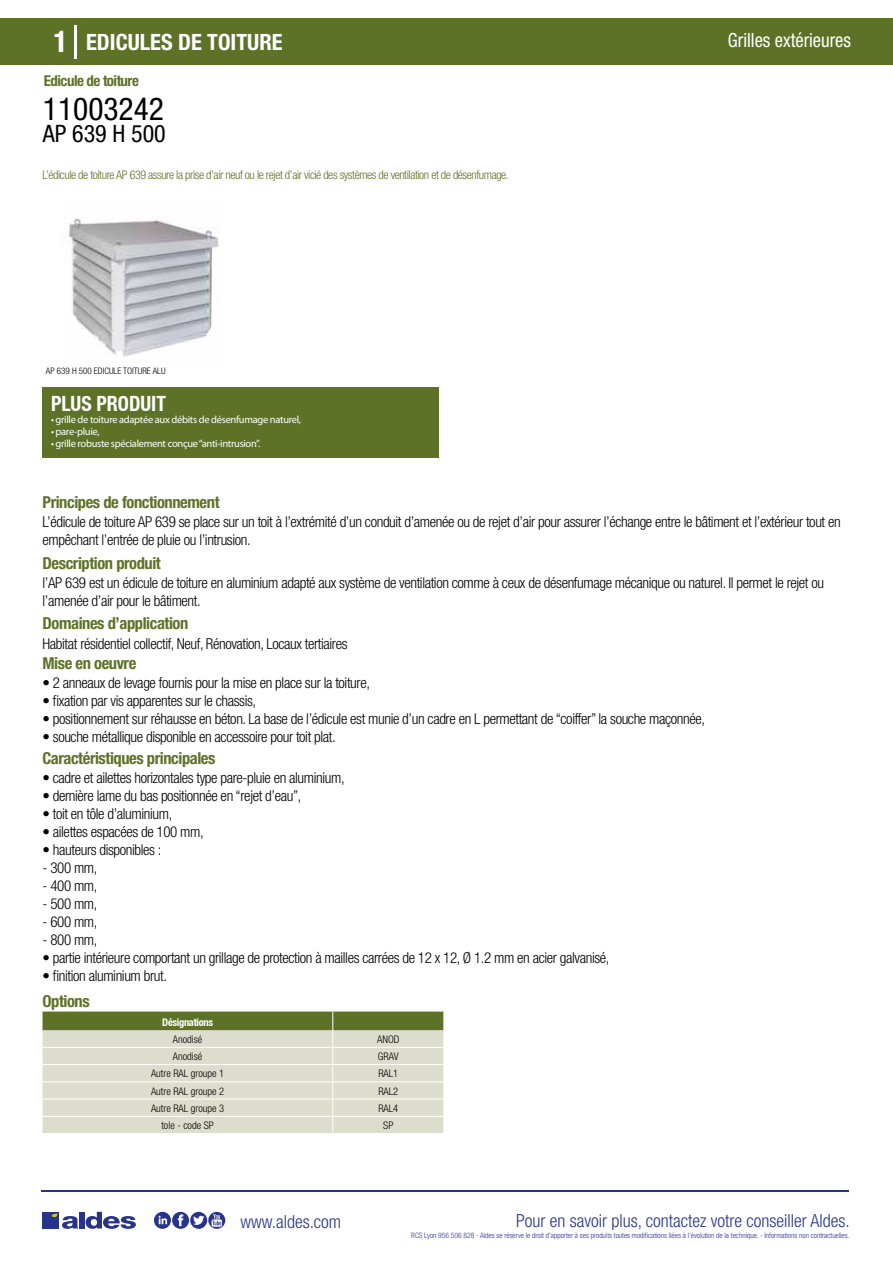
<style>
.page{position:relative;width:893px;height:1263px;background:#fff}
.page>*{position:absolute;margin:0;border:0;box-sizing:border-box;transform-origin:0 0}
.t1{font:condensed 31.5px "Helvetica Neue LT Std";color:#000}
.t2{font:condensed 24px "Helvetica Neue LT Std";color:#000}
.t3{font:700 condensed 22.5px "Helvetica Neue LT Std";color:#fff}
.t4{font:700 condensed 21px "Helvetica Neue";color:#fff;scale:.95 1}
.t5{font:condensed 19.5px "Helvetica Neue LT Std";color:#fff;scale:.95 1}
.t6{font:300 condensed 18px "Helvetica Neue";color:#28348b}
.t7{font:700 condensed 16.5px "Helvetica Neue LT Std";letter-spacing:-.025em;color:#5d7227}
.t8{font:300 condensed 15px/18px "Helvetica Neue LT Std";letter-spacing:-.025em;color:#000}
.t9{font:700 condensed 15px "Helvetica Neue LT Std";letter-spacing:-.035em;color:#5d7227}
.t10{font:300 condensed 12px "Helvetica Neue LT Std";letter-spacing:-.035em;color:#5d7227}
.t11{font:10.5px "Myriad Pro";letter-spacing:-.03em;color:#fff}
.t12{font:300 condensed 10.5px "Helvetica Neue";color:#000}
.t13{font:700 condensed 10.5px "Helvetica Neue";letter-spacing:-.03em;color:#fff}
.t14{font:300 condensed 9px "Helvetica Neue";color:#000}
.t15{font:300 condensed 7.5px "Helvetica Neue";color:#28348b}
.s1{font-size:30px}
</style>
<div class="page">
<div style="left:0;top:18px;width:893px;height:46px;background:#5d7227"></div>
<div style="left:43px;top:387px;width:396px;height:70px;background:#5d7227"></div>
<hr style="left:74px;top:25px;width:2px;height:33px;background:#fff">
<svg style="left:68px;top:218px;width:151px;height:139px"></svg>
<svg style="left:43px;top:1011px;width:401px;height:122px;background:#cbceb6"></svg>
<hr style="left:41px;top:1190px;width:808px;height:1px;background:#28348b">
<svg style="left:154px;top:1212px;width:71px;height:17px"></svg>
<div style="left:42px;top:1212px;width:17px;height:16px;background:#28348b"></div>
<div style="left:79px;top:1212px;width:5px;height:16px;background:#28348b"></div>
<svg style="left:86px;top:1212px;width:50px;height:17px"></svg>
<svg style="left:52px;top:1213px;width:26px;height:16px"></svg>
<h3 class="t3" style="left:54px;top:28px;width:231px"><span class="s1">1</span> EDICULES DE TOITURE</h3>
<h3 class="t5" style="left:728px;top:29px;width:131px">Grilles extérieures</h3>
<p class="t9" style="left:44px;top:71px;width:97px">Edicule de toiture</p>
<h1 class="t1" style="left:43px;top:91px;width:122px">11003242</h1>
<h2 class="t2" style="left:43px;top:120px;width:124px">AP 639 H 500</h2>
<p class="t10" style="left:43px;top:167px;width:468px">L’édicule de toiture AP 639 assure la prise d’air neuf ou le rejet d’air vicié des systèmes de ventilation et de désenfumage.</p>
<p class="t14" style="left:46px;top:365px;width:108px">Édicule avec souche pour toit plat</p>
<p class="t14" style="left:46px;top:365px;width:121px">AP 639 H 500 EDICULE TOITURE ALU</p>
<h3 class="t4" style="left:51px;top:391px;width:122px">PLUS PRODUIT</h3>
<p class="t11" style="left:51px;top:413px;width:251px">• grille de toiture adaptée aux débits de désenfumage naturel,</p>
<p class="t11" style="left:51px;top:425px;width:50px">• pare-pluie,</p>
<p class="t11" style="left:51px;top:437px;width:211px">• grille robuste spécialement conçue “anti-intrusion”.</p>
<p class="t7" style="left:43px;top:492px;width:179px">Principes de fonctionnement</p>
<p class="t8" style="left:43px;top:513px;width:800px">L’édicule de toiture AP 639 se place sur un toit à l’extrémité d’un conduit d’amenée ou de rejet d’air pour assurer l’échange entre le bâtiment et l’extérieur tout en empêchant l’entrée de pluie ou l’intrusion.</p>
<p class="t8" style="left:43px;top:573px;width:783px">l’AP 639 est un édicule de toiture en aluminium adapté aux système de ventilation comme à ceux de désenfumage mécanique ou naturel. Il permet le rejet ou l’amenée d’air pour le bâtiment.</p>
<p class="t8" style="left:43px;top:634px;width:307px">Habitat résidentiel collectif, Neuf, Rénovation, Locaux tertiaires</p>
<p class="t8" style="left:43px;top:674px;width:329px">• 2 anneaux de levage fournis pour la mise en place sur la toiture,</p>
<p class="t8" style="left:43px;top:692px;width:215px">• fixation par vis apparentes sur le chassis,</p>
<p class="t8" style="left:43px;top:710px;width:664px">• positionnement sur réhausse en béton. La base de l’édicule est munie d’un cadre en L permettant de “coiffer” la souche maçonnée,</p>
<p class="t8" style="left:43px;top:728px;width:295px">• souche métallique disponible en accessoire pour toit plat.</p>
<p class="t7" style="left:43px;top:553px;width:120px">Description produit</p>
<p class="t7" style="left:43px;top:613px;width:147px">Domaines d’application</p>
<p class="t7" style="left:43px;top:653px;width:95px">Mise en oeuvre</p>
<p class="t7" style="left:43px;top:748px;width:174px">Caractéristiques principales</p>
<p class="t8" style="left:43px;top:768px;width:304px">• cadre et ailettes horizontales type pare-pluie en aluminium,</p>
<p class="t8" style="left:43px;top:786px;width:260px">• dernière lame du bas positionnée en “rejet d’eau”,</p>
<p class="t8" style="left:43px;top:804px;width:131px">• toit en tôle d’aluminium,</p>
<p class="t8" style="left:43px;top:822px;width:163px">• ailettes espacées de 100 mm,</p>
<p class="t8" style="left:43px;top:840px;width:121px">• hauteurs disponibles :</p>
<p class="t8" style="left:43px;top:858px;width:56px">- 300 mm,</p>
<p class="t8" style="left:43px;top:876px;width:56px">- 400 mm,</p>
<p class="t8" style="left:43px;top:894px;width:56px">- 500 mm,</p>
<p class="t8" style="left:43px;top:912px;width:56px">- 600 mm,</p>
<p class="t8" style="left:43px;top:930px;width:56px">- 800 mm,</p>
<p class="t8" style="left:43px;top:948px;width:568px">• partie intérieure comportant un grillage de protection à mailles carrées de 12 x 12, Ø 1.2 mm en acier galvanisé,</p>
<p class="t8" style="left:43px;top:966px;width:126px">• finition aluminium brut.</p>
<p class="t7" style="left:43px;top:991px;width:49px">Options</p>
<p class="t13" style="left:162px;top:1016px;width:52px">Désignations</p>
<p class="t12" style="left:173px;top:1033px;width:31px">Anodisé</p>
<p class="t12" style="left:377px;top:1033px;width:24px">ANOD</p>
<p class="t12" style="left:173px;top:1050px;width:31px">Anodisé</p>
<p class="t12" style="left:378px;top:1050px;width:22px">GRAV</p>
<p class="t12" style="left:151px;top:1068px;width:75px">Autre RAL groupe 1</p>
<p class="t12" style="left:378px;top:1068px;width:22px">RAL1</p>
<p class="t12" style="left:151px;top:1085px;width:75px">Autre RAL groupe 2</p>
<p class="t12" style="left:378px;top:1085px;width:22px">RAL2</p>
<p class="t12" style="left:151px;top:1102px;width:75px">Autre RAL groupe 3</p>
<p class="t12" style="left:378px;top:1102px;width:22px">RAL4</p>
<p class="t12" style="left:161px;top:1119px;width:54px">tole - code SP</p>
<p class="t12" style="left:383px;top:1119px;width:12px">SP</p>
<p class="t6" style="left:240px;top:1211px;width:102px">www.aldes.com</p>
<p class="t6" style="left:516px;top:1211px;width:335px">Pour en savoir plus, contactez votre conseiller Aldes.</p>
<p class="t15" style="left:411px;top:1230px;width:440px">RCS Lyon 956 506 828 - Aldes se réserve le droit d’apporter à ses produits toutes modifications liées à l’évolution de la technique. - Informations non contractuelles.</p>
</div>
